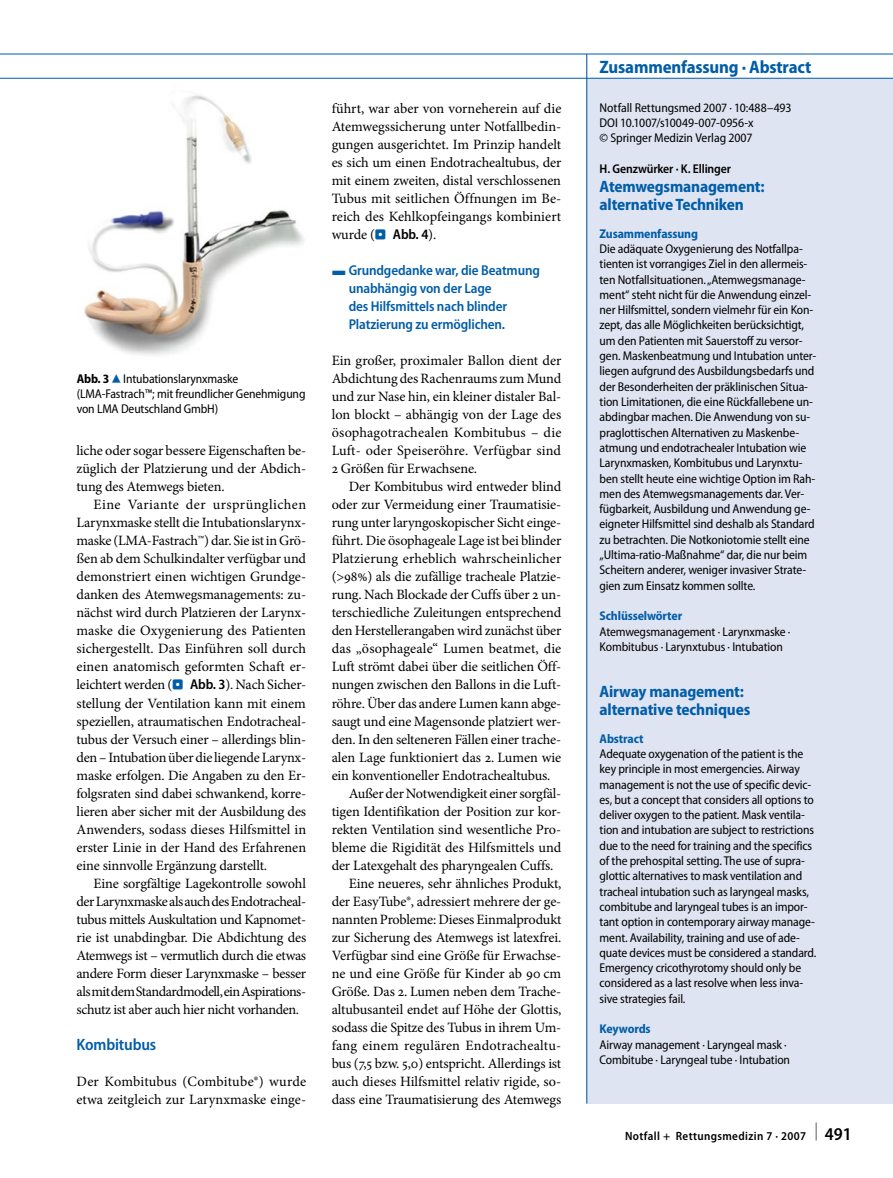
<style>
.page{position:relative;width:893px;height:1178px;background:#fff}
.page>*{position:absolute;margin:0;border:0;box-sizing:border-box;transform-origin:0 0}
._001_rubrik{font:700 semi-condensed 18px "Myriad Pro";letter-spacing:-.01em;color:#005da8}
.t1{font:600 semi-condensed 18px "Myriad Pro";color:#000}
._103_abstract_u1{font:700 semi-condensed 16.5px/18px "Myriad Pro";letter-spacing:-.01em;color:#005da8}
._103_abstract_u1_eng{font:700 semi-condensed 16.5px/18px "Myriad Pro";letter-spacing:-.01em;color:#005da8}
._013_u2{font:600 semi-condensed 16.5px "Myriad Pro";letter-spacing:-.01em;color:#005da8}
._010_fliesstext_mit{font:14.25px/18px "Minion Pro";letter-spacing:-.01em;color:#000;text-align:justify}
._010_fliesstext_ohne{font:14.25px/18px "Minion Pro";letter-spacing:.005em;color:#000;text-align:justify}
._010_fliesstext_mit-2{font:14.25px/18px "Minion Pro";letter-spacing:-.03em;color:#000}
._017_important{font:600 semi-condensed 14.25px/18px "Myriad Pro";letter-spacing:-.01em;color:#005da8}
._104_abstract_text_o{font:semi-condensed 12.75px/15.3px "Myriad Pro";letter-spacing:-.01em;color:#000}
._024_abb_legende{font:semi-condensed 12.75px/15px "Myriad Pro";letter-spacing:-.01em;color:#000}
._002_quelle_doi{font:semi-condensed 12.75px "Myriad Pro";letter-spacing:-.005em;color:#000}
._105_abstract_u2{font:700 semi-condensed 12.75px "Myriad Pro";letter-spacing:-.01em;color:#005da8}
._102_abstract_autore{font:600 semi-condensed 12.75px "Myriad Pro";letter-spacing:-.01em;color:#000}
._105_abstract_u2_eng{font:700 semi-condensed 12.75px "Myriad Pro";letter-spacing:-.015em;color:#005da8}
.t2{font:600 semi-condensed 12px "Myriad Pro";letter-spacing:.03em;color:#000}
.s1{font-weight:700}
.s2{font-family:"S Buttons";font-stretch:normal;font-size:14.25px;color:#005da8}
.s3{font-family:"S Buttons";font-size:13.5px;color:#005da8}
.s4{font-family:"Myriad Pro";font-weight:600;font-stretch:semi-condensed}
.s5{font-family:"S Buttons";font-weight:400;font-stretch:normal}
</style>
<div class="page">
<div style="left:587px;top:78px;width:306px;height:1025px;background:#dfe4f2"></div>
<hr style="left:586px;top:54px;width:1px;height:1049px;background:#005da8">
<img style="left:84px;top:95px;width:221px;height:260px">
<hr style="left:0;top:54px;width:893px;height:1px;background:#005da8">
<hr style="left:0;top:78px;width:893px;height:1px;background:#005da8">
<p class="_024_abb_legende" style="left:77px;top:371px;width:230px"><span class="s1">Abb. 3</span><span class="s2">8</span>Intubationslarynxmaske (LMA-Fastrach™; mit freundlicher Genehmigung von LMA Deutschland GmbH)</p>
<p class="_010_fliesstext_mit" style="left:77px;top:442px;width:231px">liche oder sogar bessere Eigenschaften be&shy;züglich der Platzierung und der Abdich&shy;tung des Atemwegs bieten.</p>
<p class="_010_fliesstext_mit" style="left:77px;top:496px;width:231px;text-align:left;text-indent:17px">Eine Variante der ursprünglichen Larynxmaske stellt die Intubationslarynx&shy;maske (LMA-Fastrach™) dar. Sie ist in Grö&shy;ßen ab dem Schulkindalter verfügbar und demonstriert einen wichtigen Grundge&shy;danken des Atemwegsmanagements: zu&shy;nächst wird durch Platzieren der Larynx&shy;maske die Oxygenierung des Patienten sichergestellt. Das Einführen soll durch einen anatomisch geformten Schaft er&shy;leichtert werden (<span class="s3">.</span> <span class="s4">Abb. 3</span>). Nach Sicher&shy;stellung der Ventilation kann mit einem speziellen, atraumatischen Endotracheal&shy;tubus der Versuch einer – allerdings blin&shy;den – Intubation über die liegende Larynx&shy;maske erfolgen. Die Angaben zu den Er&shy;folgsraten sind dabei schwankend, korre&shy;lieren aber sicher mit der Ausbildung des Anwenders, sodass dieses Hilfsmittel in erster Linie in der Hand des Erfahrenen eine sinnvolle Ergänzung darstellt.</p>
<p class="_010_fliesstext_mit-2" style="left:77px;top:874px;width:231px;text-indent:17px">Eine sorgfältige Lagekontrolle sowohl der Larynxmaske als auch des Endotracheal&shy;tubus mittels Auskultation und Kapnomet&shy;rie ist unabdingbar. Die Abdichtung des Atemwegs ist – vermutlich durch die etwas andere Form dieser Larynxmaske – besser als mit dem Standardmodell, ein Aspirations&shy;schutz ist aber auch hier nicht vorhanden.</p>
<p class="_013_u2" style="left:77px;top:1035px;width:81px">Kombitubus</p>
<p class="_010_fliesstext_ohne" style="left:77px;top:1072px;width:231px">Der Kombitubus (Combitube®) wurde etwa zeitgleich zur Larynxmaske einge-</p>
<p class="_010_fliesstext_ohne" style="left:332px;top:100px;width:231px">führt, war aber von vorneherein auf die Atemwegssicherung unter Notfallbedin&shy;gungen ausgerichtet. Im Prinzip handelt es sich um einen Endotrachealtubus, der mit einem zweiten, distal verschlossenen Tubus mit seitlichen Öffnungen im Be&shy;reich des Kehlkopfeingangs kombiniert wurde (<span class="s3">.</span> <span class="s4">Abb. 4</span>).</p>
<p class="_017_important" style="left:349px;top:262px;width:193px;text-indent:-17px"><span class="s5">E</span> Grundgedanke war, die Beatmung unabhängig von der Lage<br>des Hilfsmittels nach blinder<br>Platzierung zu ermöglichen.</p>
<p class="_010_fliesstext_ohne" style="left:332px;top:352px;width:231px">Ein großer, proximaler Ballon dient der Abdichtung des Rachenraums zum Mund und zur Nase hin, ein kleiner distaler Bal&shy;lon blockt – abhängig von der Lage des ösophagotrachealen Kombitubus – die Luft- oder Speiseröhre. Verfügbar sind 2 Größen für Erwachsene.</p>
<p class="_010_fliesstext_mit" style="left:332px;top:478px;width:231px;text-indent:17px">Der Kombitubus wird entweder blind oder zur Vermeidung einer Traumatisie&shy;rung unter laryngoskopischer Sicht einge&shy;führt. Die ösophageale Lage ist bei blinder Platzierung erheblich wahrscheinlicher (&gt;98%) als die zufällige tracheale Platzie&shy;rung. Nach Blockade der Cuffs über 2 un&shy;terschiedliche Zuleitungen entsprechend den Herstellerangaben wird zunächst über das „ösophageale“ Lumen beatmet, die Luft strömt dabei über die seitlichen Öff&shy;nungen zwischen den Ballons in die Luft&shy;röhre. Über das andere Lumen kann abge&shy;saugt und eine Magensonde platziert wer&shy;den. In den selteneren Fällen einer trache&shy;alen Lage funktioniert das 2. Lumen wie ein konventioneller Endotrachealtubus.</p>
<p class="_010_fliesstext_mit" style="left:332px;top:784px;width:231px;text-indent:17px">Außer der Notwendigkeit einer sorgfäl&shy;tigen Identifikation der Position zur kor&shy;rekten Ventilation sind wesentliche Pro&shy;bleme die Rigidität des Hilfsmittels und der Latexgehalt des pharyngealen Cuffs.</p>
<p class="_010_fliesstext_mit" style="left:332px;top:874px;width:231px;text-indent:17px">Eine neueres, sehr ähnliches Produkt, der EasyTube®, adressiert mehrere der ge&shy;nannten Probleme: Dieses Einmalprodukt zur Sicherung des Atemwegs ist latexfrei.<br>Verfügbar sind eine Größe für Erwachse&shy;ne und eine Größe für Kinder ab 90 cm Größe. Das 2. Lumen neben dem Trache&shy;altubusanteil endet auf Höhe der Glottis, sodass die Spitze des Tubus in ihrem Um&shy;fang einem regulären Endotrachealtu&shy;bus (7,5 bzw. 5,0) entspricht. Allerdings ist auch dieses Hilfsmittel relativ rigide, so&shy;dass eine Traumatisierung des Atemwegs-</p>
<p class="_001_rubrik" style="left:600px;top:57px;width:213px">Zusammenfassung · Abstract</p>
<p class="_002_quelle_doi" style="left:600px;top:101px;width:193px">Notfall Rettungsmed 2007 · 10:488–493</p>
<p class="_002_quelle_doi" style="left:600px;top:116px;width:156px">DOI 10.1007/s10049-007-0956-x</p>
<p class="_002_quelle_doi" style="left:600px;top:131px;width:154px">© Springer Medizin Verlag 2007</p>
<p class="_102_abstract_autore" style="left:600px;top:162px;width:133px">H. Genzwürker · K. Ellinger</p>
<p class="_103_abstract_u1" style="left:600px;top:177px;width:166px">Atemwegsmanagement: alternative Techniken</p>
<p class="_105_abstract_u2" style="left:600px;top:226px;width:100px">Zusammenfassung</p>
<p class="_104_abstract_text_o" style="left:600px;top:241px;width:218px">Die adäquate Oxygenierung des Notfallpa&shy;tienten ist vorrangiges Ziel in den allermeis&shy;ten Notfallsituationen.„Atemwegsmanage&shy;ment“ steht nicht für die Anwendung einzel&shy;ner Hilfsmittel, sondern vielmehr für ein Kon&shy;zept, das alle Möglichkeiten berücksichtigt, um den Patienten mit Sauerstoff zu versor&shy;gen. Maskenbeatmung und Intubation unter&shy;liegen aufgrund des Ausbildungsbedarfs und der Besonderheiten der präklinischen Situa&shy;tion Limitationen, die eine Rückfallebene un&shy;abdingbar machen. Die Anwendung von su&shy;praglottischen Alternativen zu Maskenbe&shy;atmung und endotrachealer Intubation wie Larynxmasken, Kombitubus und Larynxtu&shy;ben stellt heute eine wichtige Option im Rah&shy;men des Atemwegsmanagements dar. Ver&shy;fügbarkeit, Ausbildung und Anwendung ge&shy;eigneter Hilfsmittel sind deshalb als Standard zu betrachten. Die Notkoniotomie stellt eine „Ultima-ratio-Maßnahme“ dar, die nur beim Scheitern anderer, weniger invasiver Strate&shy;gien zum Einsatz kommen sollte.</p>
<p class="_105_abstract_u2" style="left:600px;top:609px;width:84px">Schlüsselwörter</p>
<p class="_104_abstract_text_o" style="left:600px;top:624px;width:192px">Atemwegsmanagement · Larynxmaske ·<br>Kombitubus · Larynxtubus · Intubation</p>
<p class="_103_abstract_u1_eng" style="left:600px;top:682px;width:152px">Airway management: alternative techniques</p>
<p class="_105_abstract_u2" style="left:600px;top:731px;width:45px">Abstract</p>
<p class="_104_abstract_text_o" style="left:600px;top:746px;width:218px">Adequate oxygenation of the patient is the key principle in most emergencies. Airway management is not the use of specific devic&shy;es, but a concept that considers all options to deliver oxygen to the patient. Mask ventila&shy;tion and intubation are subject to restrictions due to the need for training and the specifics of the prehospital setting. The use of supra&shy;glottic alternatives to mask ventilation and tracheal intubation such as laryngeal masks, combitube and laryngeal tubes is an impor&shy;tant option in contemporary airway manage&shy;ment. Availability, training and use of ade&shy;quate devices must be considered a standard.<br>Emergency cricothyrotomy should only be considered as a last resolve when less inva&shy;sive strategies fail.</p>
<p class="_105_abstract_u2_eng" style="left:600px;top:1022px;width:53px">Keywords</p>
<p class="_104_abstract_text_o" style="left:600px;top:1037px;width:192px">Airway management · Laryngeal mask ·<br>Combitube · Laryngeal tube · Intubation</p>
<p class="t2" style="left:625px;top:1129px;width:194px">Notfall + Rettungsmedizin 7 · 2007 <sup>|</sup></p>
<p class="t1" style="left:825px;top:1123px;width:28px">491</p>
</div>
